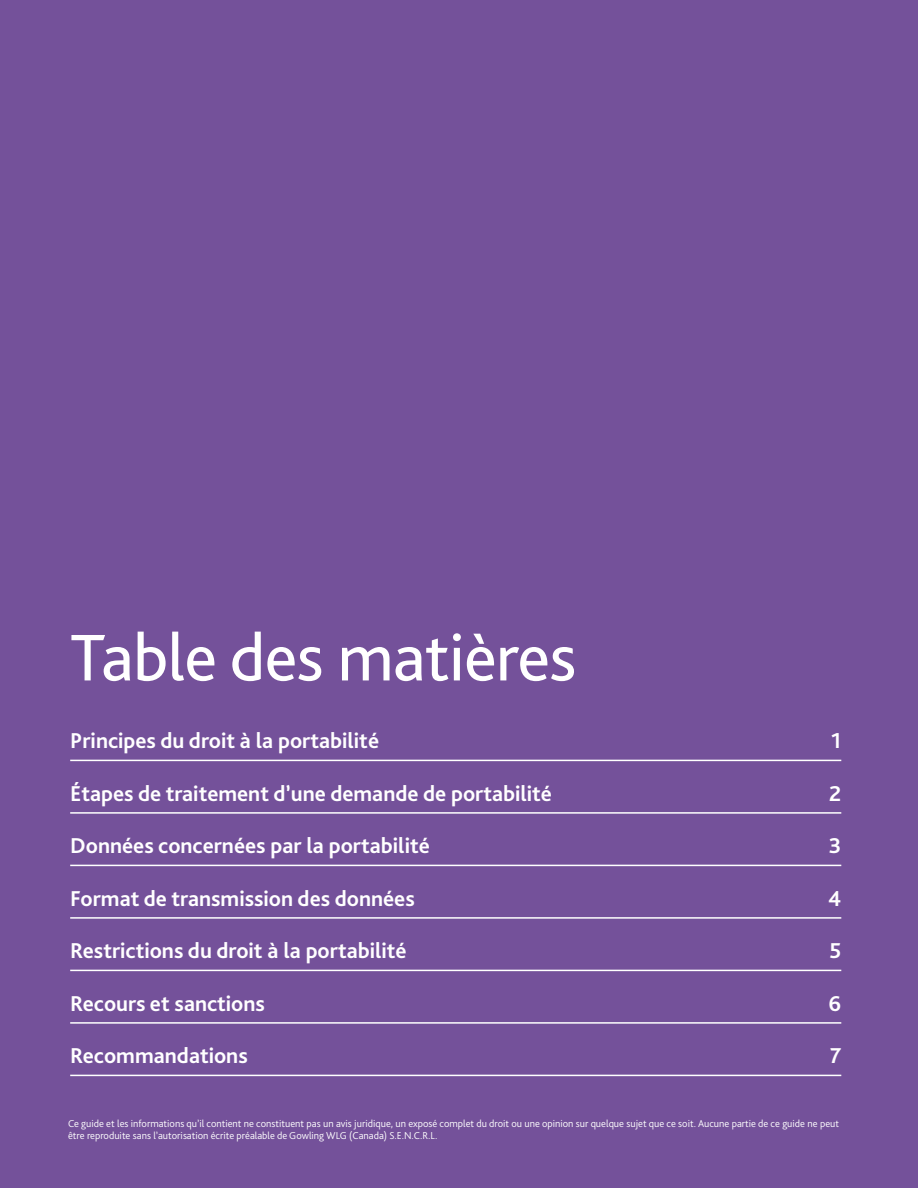
<style>
.page{position:relative;width:918px;height:1188px;background:#74519a}
.page>*{position:absolute;margin:0;border:0;box-sizing:border-box;transform-origin:0 0}
.t1{font:69px "GWLG Bliss";letter-spacing:-.01em;color:#fff}
.t2{font:700 22.5px "GWLG Bliss";color:#fff}
.t3{font:300 10.5px/12px "GWLG Bliss";color:#fff}
</style>
<div class="page">
<hr style="left:70px;top:760px;width:771px;height:1px;background:#fff">
<hr style="left:70px;top:812px;width:771px;height:2px;background:#fff">
<hr style="left:70px;top:865px;width:771px;height:1px;background:#fff">
<hr style="left:70px;top:917px;width:771px;height:2px;background:#fff">
<hr style="left:70px;top:970px;width:771px;height:1px;background:#fff">
<hr style="left:70px;top:1022px;width:771px;height:2px;background:#fff">
<hr style="left:70px;top:1075px;width:771px;height:1px;background:#fff">
<h1 class="t1" style="left:70px;top:615px;width:508px">Table des matières</h1>
<h2 class="t2" style="left:70px;top:727px;width:310px">Principes du droit à la portabilité</h2>
<h2 class="t2" style="left:831px;top:727px;width:12px">1</h2>
<h2 class="t2" style="left:70px;top:779px;width:483px">Étapes de traitement d’une demande de portabilité</h2>
<h2 class="t2" style="left:829px;top:779px;width:14px">2</h2>
<h2 class="t2" style="left:70px;top:832px;width:361px">Données concernées par la portabilité</h2>
<h2 class="t2" style="left:829px;top:832px;width:14px">3</h2>
<h2 class="t2" style="left:70px;top:884px;width:346px">Format de transmission des données</h2>
<h2 class="t2" style="left:828px;top:884px;width:15px">4</h2>
<h2 class="t2" style="left:70px;top:937px;width:338px">Restrictions du droit à la portabilité</h2>
<h2 class="t2" style="left:829px;top:937px;width:13px">5</h2>
<h2 class="t2" style="left:70px;top:989px;width:196px">Recours et sanctions</h2>
<h2 class="t2" style="left:829px;top:989px;width:14px">6</h2>
<h2 class="t2" style="left:70px;top:1042px;width:179px">Recommandations</h2>
<h2 class="t2" style="left:830px;top:1042px;width:13px">7</h2>
<p class="t3" style="left:68px;top:1117px;width:773px">Ce guide et les informations qu’il contient ne constituent pas un avis juridique, un exposé complet du droit ou une opinion sur quelque sujet que ce soit. Aucune partie de ce guide ne peut être reproduite sans l’autorisation écrite préalable de Gowling WLG (Canada) S.E.N.C.R.L.</p>
</div>
